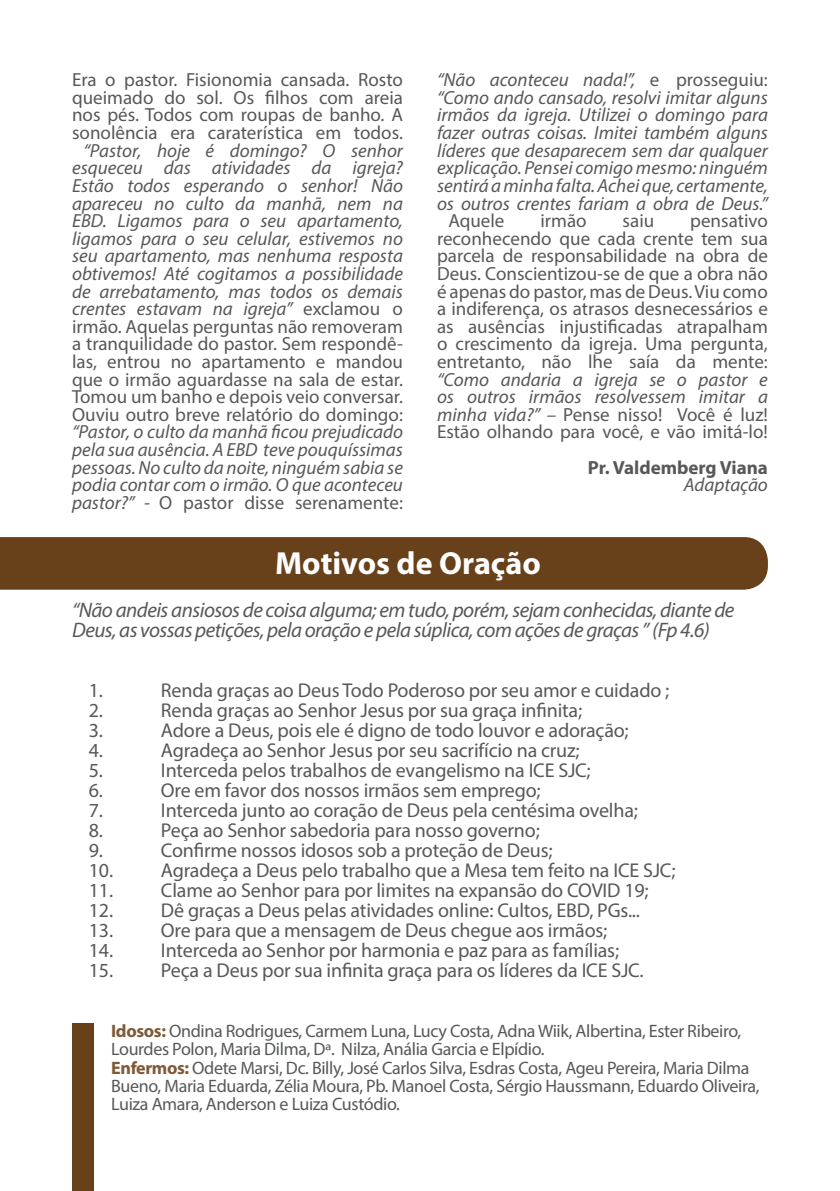
<style>
.page{position:relative;width:840px;height:1191px;background:#fff}
.page>*{position:absolute;margin:0;border:0;box-sizing:border-box;transform-origin:0 0}
.t1{font:700 32px "Myriad Pro";color:#fff}
.t2{font:italic 21px/20px "Myriad Pro";letter-spacing:-.025em;color:#57585a}
.t3{font:20px "Myriad Pro";letter-spacing:-.01em;color:#57585a}
.t4{font:italic 19px/17.6px "Myriad Pro";color:#57585a;text-align:center}
.t5{font:19px/17.6px "Myriad Pro";color:#57585a;text-align:justify}
.t6{font:700 19px "Myriad Pro";color:#57585a}
.t7{font:18px/18px "Myriad Pro";letter-spacing:-.02em;color:#57585a}
.s1{font-style:normal}
.s2{font-style:italic}
.s3{font-weight:700;color:#7f5a38}
</style>
<div class="page">
<div style="left:0;top:537px;width:767px;height:52px;background:#68401a"></div>
<div style="left:72px;top:1024px;width:22px;height:167px;background:#68401a"></div>
<p class="t5" style="left:72px;top:71px;width:332px">Era o pastor. Fisionomia cansada. Rosto queimado do sol. Os filhos com areia nos pés. Todos com roupas de banho. A sonolência era caraterística em todos.</p>
<p class="t4" style="left:72px;top:141px;width:332px">“Pastor, hoje é domingo? O senhor esqueceu das atividades da igreja?<br>Estão todos esperando o senhor! Não apareceu no culto da manhã, nem na EBD. Ligamos para o seu apartamento, ligamos para o seu celular, estivemos no seu apartamento, mas nenhuma resposta obtivemos! Até cogitamos a possibilidade de arrebatamento, mas todos os demais crentes estavam na igreja” <span class="s1">exclamou o irmão. Aquelas perguntas não removeram a tranquilidade do pastor. Sem respondê&shy;las, entrou no apartamento e mandou que o irmão aguardasse na sala de estar.<br>Tomou um banho e depois veio conversar.<br>Ouviu outro breve relatório do domingo: </span>“Pastor, o culto da manhã ficou prejudicado pela sua ausência. A EBD teve pouquíssimas pessoas. No culto da noite, ninguém sabia se podia contar com o irmão. O que aconteceu pastor?” - <span class="s1">O pastor disse serenamente:</span></p>
<p class="t4" style="left:437px;top:71px;width:332px;text-align:justify">“Não aconteceu nada!”, <span class="s1">e prosseguiu: </span>“Como ando cansado, resolvi imitar alguns irmãos da igreja. Utilizei o domingo para fazer outras coisas. Imitei também alguns líderes que desaparecem sem dar qualquer explicação. Pensei comigo mesmo: ninguém sentirá a minha falta. Achei que, certamente, os outros crentes fariam a obra de Deus.”</p>
<p class="t5" style="left:448px;top:212px;width:58px">Aquele</p>
<p class="t5" style="left:540px;top:212px;width:48px">irmão</p>
<p class="t5" style="left:622px;top:212px;width:33px">saiu</p>
<p class="t5" style="left:437px;top:212px;width:332px;text-indent:253px">pensativo reconhecendo que cada crente tem sua parcela de responsabilidade na obra de Deus. Conscientizou-se de que a obra não é apenas do pastor, mas de Deus. Viu como a indiferença, os atrasos desnecessários e as ausências injustificadas atrapalham o crescimento da igreja. Uma pergunta, entretanto, não lhe saía da mente: <span class="s2">“Como andaria a igreja se o pastor e os outros irmãos resolvessem imitar a minha vida?” –</span> Pense nisso! Você é luz!<br>Estão olhando para você, e vão imitá-lo!</p>
<p class="t6" style="left:587px;top:455px;width:181px">Pr. Valdemberg Viana</p>
<p class="t4" style="left:683px;top:476px;width:85px">Adaptação</p>
<p class="t1" style="left:275px;top:543px;width:267px">Motivos de Oração</p>
<p class="t2" style="left:72px;top:599px;width:663px">“Não andeis ansiosos de coisa alguma; em tudo, porém, sejam conhecidas, diante de<br>Deus, as vossas petições, pela oração e pela súplica, com ações de graças ” (Fp 4.6)</p>
<p class="t3" style="left:89px;top:677px;width:16px">1.</p>
<p class="t3" style="left:161px;top:677px;width:509px">Renda graças ao Deus Todo Poderoso por seu amor e cuidado ;</p>
<p class="t3" style="left:89px;top:697px;width:16px">2.</p>
<p class="t3" style="left:161px;top:697px;width:422px">Renda graças ao Senhor Jesus por sua graça infinita;</p>
<p class="t3" style="left:89px;top:717px;width:16px">3.</p>
<p class="t3" style="left:161px;top:717px;width:469px">Adore a Deus, pois ele é digno de todo louvor e adoração;</p>
<p class="t3" style="left:89px;top:737px;width:16px">4.</p>
<p class="t3" style="left:161px;top:737px;width:420px">Agradeça ao Senhor Jesus por seu sacrifício na cruz;</p>
<p class="t3" style="left:89px;top:757px;width:16px">5.</p>
<p class="t3" style="left:161px;top:757px;width:431px">Interceda pelos trabalhos de evangelismo na ICE SJC;</p>
<p class="t3" style="left:89px;top:777px;width:16px">6.</p>
<p class="t3" style="left:161px;top:777px;width:381px">Ore em favor dos nossos irmãos sem emprego;</p>
<p class="t3" style="left:89px;top:797px;width:16px">7.</p>
<p class="t3" style="left:161px;top:797px;width:478px">Interceda junto ao coração de Deus pela centésima ovelha;</p>
<p class="t3" style="left:89px;top:817px;width:16px">8.</p>
<p class="t3" style="left:161px;top:817px;width:380px">Peça ao Senhor sabedoria para nosso governo;</p>
<p class="t3" style="left:89px;top:837px;width:16px">9.</p>
<p class="t3" style="left:161px;top:837px;width:393px">Confirme nossos idosos sob a proteção de Deus;</p>
<p class="t3" style="left:89px;top:857px;width:587px">10. Agradeça a Deus pelo trabalho que a Mesa tem feito na ICE SJC;</p>
<p class="t3" style="left:89px;top:877px;width:561px">11. Clame ao Senhor para por limites na expansão do COVID 19;</p>
<p class="t3" style="left:89px;top:897px;width:552px">12. Dê graças a Deus pelas atividades online: Cultos, EBD, PGs...</p>
<p class="t3" style="left:89px;top:917px;width:519px">13. Ore para que a mensagem de Deus chegue aos irmãos;</p>
<p class="t3" style="left:89px;top:937px;width:531px">14. Interceda ao Senhor por harmonia e paz para as famílias;</p>
<p class="t3" style="left:89px;top:957px;width:556px">15. Peça a Deus por sua infinita graça para os líderes da ICE SJC.</p>
<p class="t7" style="left:111px;top:1022px;width:631px"><span class="s3">Idosos:</span> Ondina Rodrigues, Carmem Luna, Lucy Costa, Adna Wiik, Albertina, Ester Ribeiro,<br>Lourdes Polon, Maria Dilma, Dª. Nilza, Anália Garcia e Elpídio.</p>
<p class="t7" style="left:111px;top:1058px;width:649px"><span class="s3">Enfermos:</span> Odete Marsi, Dc. Billy, José Carlos Silva, Esdras Costa, Ageu Pereira, Maria Dilma<br>Bueno, Maria Eduarda, Zélia Moura, Pb. Manoel Costa, Sérgio Haussmann, Eduardo Oliveira,<br>Luiza Amara, Anderson e Luiza Custódio.</p>
</div>
